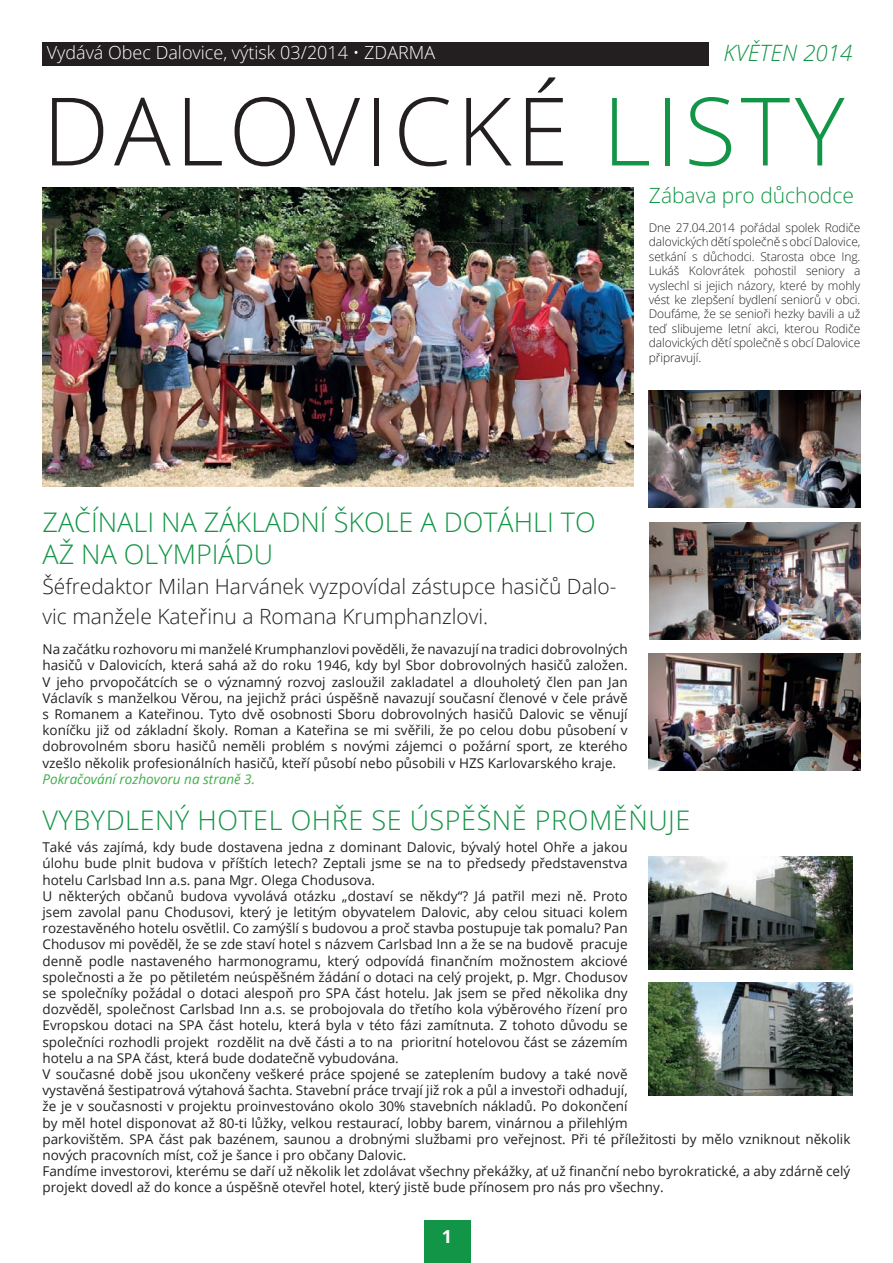
<style>
.page{position:relative;width:893px;height:1263px;background:#fff}
.page>*{position:absolute;margin:0;border:0;box-sizing:border-box;transform-origin:0 0}
.t1{font:300 94.5px "Open Sans";letter-spacing:.05em;color:#231f20}
.t2{font:300 27px/31.5px "Open Sans";color:#129546}
.t3{font:300 27px "Open Sans";letter-spacing:.02em;color:#129546}
.t4{font:italic 300 22.5px "Open Sans";color:#129546}
.t5{font:300 21px/30px "Open Sans";color:#231f20}
.t6{font:300 21px "Open Sans";color:#129546}
.t7{font:300 18px "Open Sans";color:#fff}
.t8{font:700 18px "Open Sans";color:#fff}
.t9{font:13.5px/16.2px "Open Sans";color:#231f20;text-align:justify}
.t10{font:italic 13.5px "Open Sans";color:#40ae49}
.t11{font:300 12px/14.4px "Open Sans";letter-spacing:-.01em;color:#231f20;text-align:justify}
.s1{color:#129546}
</style>
<div class="page">
<div style="left:43px;top:43px;width:807px;height:23px;background:#231f20"></div>
<img style="left:43px;top:187px;width:591px;height:300px">
<div style="left:424px;top:1220px;width:46px;height:43px;background:#129546"></div>
<div style="left:709px;top:35px;width:144px;height:36px;background:#fff"></div>
<img style="left:649px;top:391px;width:211px;height:117px">
<img style="left:649px;top:522px;width:211px;height:117px">
<img style="left:649px;top:653px;width:211px;height:117px">
<img style="left:649px;top:857px;width:203px;height:112px">
<img style="left:649px;top:982px;width:203px;height:113px">
<h3 class="t4" style="left:724px;top:37px;width:130px">KVĚTEN 2014</h3>
<h3 class="t7" style="left:47px;top:41px;width:390px">Vydává Obec Dalovice, výtisk 03/2014 • ZDARMA</h3>
<h1 class="t1" style="left:43px;top:66px;width:804px">DALOVICKÉ <span class="s1">LISTY</span></h1>
<h3 class="t6" style="left:649px;top:181px;width:207px">Zábava pro důchodce</h3>
<p class="t11" style="left:649px;top:220px;width:213px">Dne 27.04.2014 pořádal spolek Rodiče dalovických dětí společně s obcí Dalovice, setkání s důchodci. Starosta obce Ing.<br>Lukáš Kolovrátek pohostil seniory a vyslechl si jejich názory, které by mohly vést ke zlepšení bydlení seniorů v obci.<br>Doufáme, že se senioři hezky bavili a už teď slibujeme letní akci, kterou Rodiče dalovických dětí společně s obcí Dalovice připravují.</p>
<h2 class="t2" style="left:43px;top:506px;width:555px">ZAČÍNALI NA ZÁKLADNÍ ŠKOLE A DOTÁHLI TO<br>AŽ NA OLYMPIÁDU</h2>
<h3 class="t5" style="left:43px;top:570px;width:576px">Šéfredaktor Milan Harvánek vyzpovídal zástupce hasičů Dalo&shy;vic manžele Kateřinu a Romana Krumphanzlovi.</h3>
<p class="t9" style="left:43px;top:641px;width:587px">Na začátku rozhovoru mi manželé Krumphanzlovi pověděli, že navazují na tradici dobrovolných hasičů v Dalovicích, která sahá až do roku 1946, kdy byl Sbor dobrovolných hasičů založen.<br>V jeho prvopočátcích se o významný rozvoj zasloužil zakladatel a dlouholetý člen pan Jan Václavík s manželkou Věrou, na jejichž práci úspěšně navazují současní členové v čele právě s Romanem a Kateřinou. Tyto dvě osobnosti Sboru dobrovolných hasičů Dalovic se věnují koníčku již od základní školy. Roman a Kateřina se mi svěřili, že po celou dobu působení v dobrovolném sboru hasičů neměli problém s novými zájemci o požární sport, ze kterého vzešlo několik profesionálních hasičů, kteří působí nebo působili v HZS Karlovarského kraje.</p>
<p class="t10" style="left:43px;top:770px;width:214px">Pokračování rozhovoru na straně 3.</p>
<h2 class="t3" style="left:43px;top:801px;width:649px">VYBYDLENÝ HOTEL OHŘE SE ÚSPĚŠNĚ PROMĚŇUJE</h2>
<p class="t9" style="left:43px;top:839px;width:809px;text-align:left">Také vás zajímá, kdy bude dostavena jedna z dominant Dalovic, bývalý hotel Ohře a jakou<br>úlohu bude plnit budova v příštích letech? Zeptali jsme se na to předsedy představenstva<br>hotelu Carlsbad Inn a.s. pana Mgr. Olega Chodusova.<br>U některých občanů budova vyvolává otázku „dostaví se někdy“? Já patřil mezi ně. Proto<br>jsem zavolal panu Chodusovi, který je letitým obyvatelem Dalovic, aby celou situaci kolem<br>rozestavěného hotelu osvětlil. Co zamýšlí s budovou a proč stavba postupuje tak pomalu? Pan<br>Chodusov mi pověděl, že se zde staví hotel s názvem Carlsbad Inn a že se na budově pracuje<br>denně podle nastaveného harmonogramu, který odpovídá finančním možnostem akciové<br>společnosti a že po pětiletém neúspěšném žádání o dotaci na celý projekt, p. Mgr. Chodusov<br>se společníky požádal o dotaci alespoň pro SPA část hotelu. Jak jsem se před několika dny<br>dozvěděl, společnost Carlsbad Inn a.s. se probojovala do třetího kola výběrového řízení pro<br>Evropskou dotaci na SPA část hotelu, která byla v této fázi zamítnuta. Z tohoto důvodu se<br>společníci rozhodli projekt rozdělit na dvě části a to na prioritní hotelovou část se zázemím<br>hotelu a na SPA část, která bude dodatečně vybudována.<br>V současné době jsou ukončeny veškeré práce spojené se zateplením budovy a také nově<br>vystavěná šestipatrová výtahová šachta. Stavební práce trvají již rok a půl a investoři odhadují,<br>že je v současnosti v projektu proinvestováno okolo 30% stavebních nákladů. Po dokončení<br>by měl hotel disponovat až 80-ti lůžky, velkou restaurací, lobby barem, vinárnou a přilehlým<br>parkovištěm. SPA část pak bazénem, saunou a drobnými službami pro veřejnost. Při té příležitosti by mělo vzniknout několik nových pracovních míst, což je šance i pro občany Dalovic.<br>Fandíme investorovi, kterému se daří už několik let zdolávat všechny překážky, ať už finanční nebo byrokratické, a aby zdárně celý projekt dovedl až do konce a úspěšně otevřel hotel, který jistě bude přínosem pro nás pro všechny.</p>
<h3 class="t8" style="left:442px;top:1223px;width:12px">1</h3>
</div>
